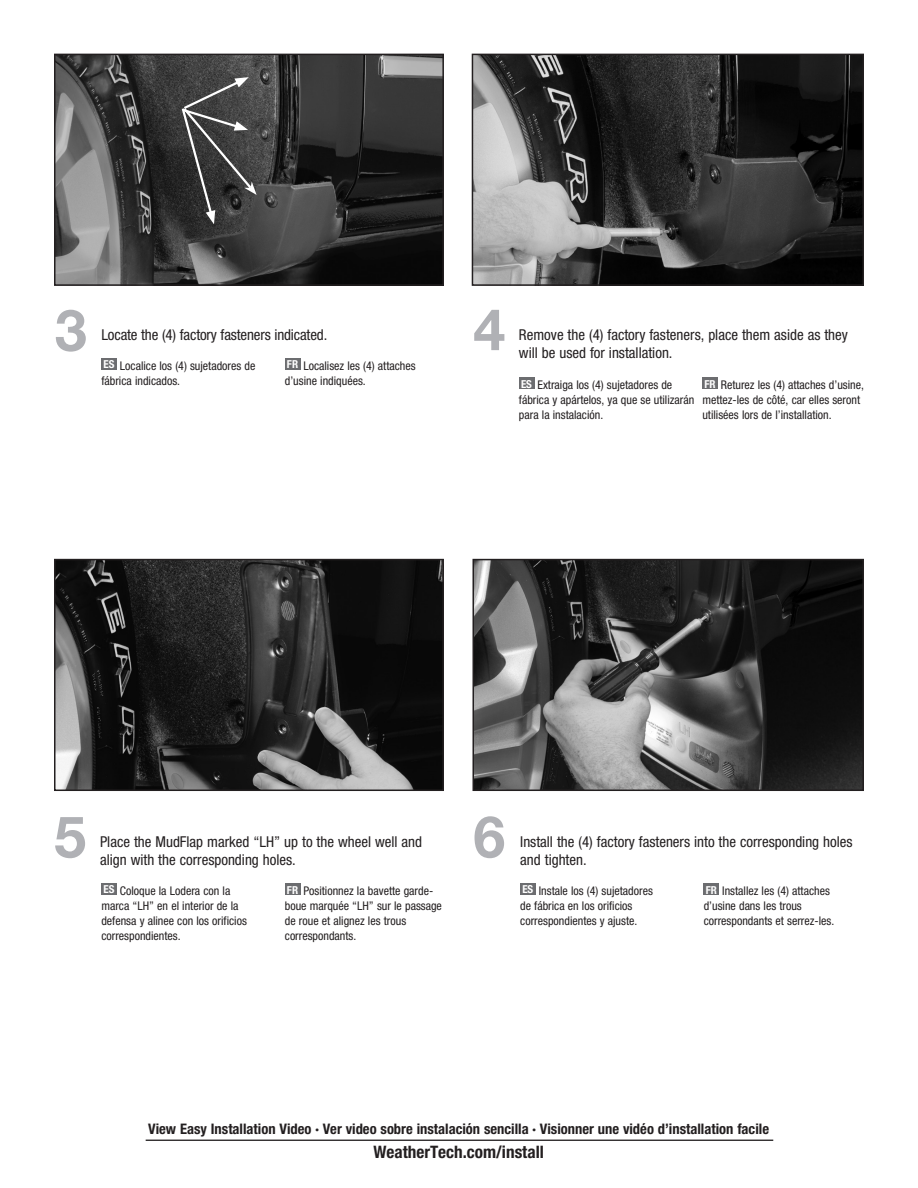
<style>
.page{position:relative;width:918px;height:1188px;background:#fff}
.page>*{position:absolute;margin:0;border:0;box-sizing:border-box;transform-origin:0 0}
.t1{font:700 57.6px "Helvetica Neue";color:#b0b1b5}
.t2{font:700 condensed 17.25px "Helvetica Neue";color:#231f20}
.t3{font:condensed 15px/18px "Helvetica Neue";color:#231f20}
.t4{font:700 condensed 14.55px "Helvetica Neue";color:#231f20}
.t5{font:condensed 12px/15px "Helvetica Neue";color:#231f20}
.t6{font:700 condensed 10.95px "Helvetica Neue";color:#fff}
</style>
<div class="page">
<img style="left:475px;top:562px;width:386px;height:226px">
<div style="left:472px;top:559px;width:392px;height:232px;border:2px solid #231f20"></div>
<img style="left:57px;top:562px;width:384px;height:226px">
<div style="left:54px;top:559px;width:390px;height:232px;border:2px solid #231f20"></div>
<img style="left:57px;top:57px;width:384px;height:226px">
<div style="left:54px;top:54px;width:390px;height:232px;border:2px solid #231f20"></div>
<img style="left:475px;top:57px;width:386px;height:226px">
<div style="left:472px;top:54px;width:392px;height:232px;border:2px solid #231f20"></div>
<hr style="left:146px;top:1140px;width:627px;height:1px;background:#231f20">
<div style="left:101px;top:358px;width:16px;height:12px;background:#6c6d70"></div>
<div style="left:101px;top:883px;width:16px;height:12px;background:#6c6d70"></div>
<div style="left:520px;top:883px;width:16px;height:12px;background:#6c6d70"></div>
<div style="left:519px;top:377px;width:15px;height:12px;background:#6c6d70"></div>
<div style="left:285px;top:358px;width:15px;height:12px;background:#6c6d70"></div>
<div style="left:285px;top:883px;width:15px;height:12px;background:#6c6d70"></div>
<div style="left:704px;top:883px;width:15px;height:12px;background:#6c6d70"></div>
<div style="left:702px;top:377px;width:16px;height:12px;background:#6c6d70"></div>
<svg style="left:180px;top:77px;width:77px;height:147px"></svg>
<p class="t1" style="left:55px;top:295px;width:34px">3</p>
<p class="t1" style="left:473px;top:294px;width:34px">4</p>
<p class="t3" style="left:101px;top:326px;width:227px">Locate the (4) factory fasteners indicated.</p>
<p class="t3" style="left:519px;top:326px;width:331px">Remove the (4) factory fasteners, place them aside as they</p>
<p class="t3" style="left:519px;top:344px;width:155px">will be used for installation.</p>
<p class="t6" style="left:103px;top:358px;width:12px">ES</p>
<p class="t6" style="left:287px;top:358px;width:13px">FR</p>
<p class="t5" style="left:101px;top:358px;width:155px;text-indent:19px">Localice los (4) sujetadores de fábrica indicados.</p>
<p class="t5" style="left:285px;top:358px;width:132px;text-indent:19px">Localisez les (4) attaches d’usine indiquées.</p>
<p class="t6" style="left:521px;top:377px;width:12px">ES</p>
<p class="t6" style="left:705px;top:377px;width:13px">FR</p>
<p class="t5" style="left:519px;top:377px;width:177px;text-indent:19px">Extraiga los (4) sujetadores de fábrica y apártelos, ya que se utilizarán para la instalación.</p>
<p class="t5" style="left:702px;top:377px;width:163px;text-indent:18px">Returez les (4) attaches d’usine, mettez-les de côté, car elles seront utilisées lors de l’installation.</p>
<p class="t1" style="left:54px;top:801px;width:34px">5</p>
<p class="t1" style="left:473px;top:801px;width:34px">6</p>
<p class="t3" style="left:100px;top:832px;width:323px">Place the MudFlap marked “LH” up to the wheel well and align with the corresponding holes.</p>
<p class="t3" style="left:520px;top:832px;width:334px">Install the (4) factory fasteners into the corresponding holes</p>
<p class="t3" style="left:520px;top:850px;width:68px">and tighten.</p>
<p class="t5" style="left:101px;top:883px;width:147px;text-indent:19px">Coloque la Lodera con la marca “LH” en el interior de la defensa y alinee con los orificios correspondientes.</p>
<p class="t6" style="left:522px;top:883px;width:12px">ES</p>
<p class="t6" style="left:103px;top:883px;width:12px">ES</p>
<p class="t5" style="left:285px;top:883px;width:159px;text-indent:19px">Positionnez la bavette garde&shy;boue marquée “LH” sur le passage de roue et alignez les trous correspondants.</p>
<p class="t6" style="left:706px;top:883px;width:13px">FR</p>
<p class="t6" style="left:287px;top:883px;width:13px">FR</p>
<p class="t5" style="left:520px;top:883px;width:134px;text-indent:19px">Instale los (4) sujetadores de fábrica en los orificios correspondientes y ajuste.</p>
<p class="t5" style="left:704px;top:883px;width:132px;text-indent:19px">Installez les (4) attaches d’usine dans les trous correspondants et serrez-les.</p>
<p class="t4" style="left:148px;top:1120px;width:622px">View Easy Installation Video · Ver video sobre instalación sencilla · Visionner une vidéo d’installation facile</p>
<p class="t2" style="left:373px;top:1141px;width:172px">WeatherTech.com/install</p>
</div>
